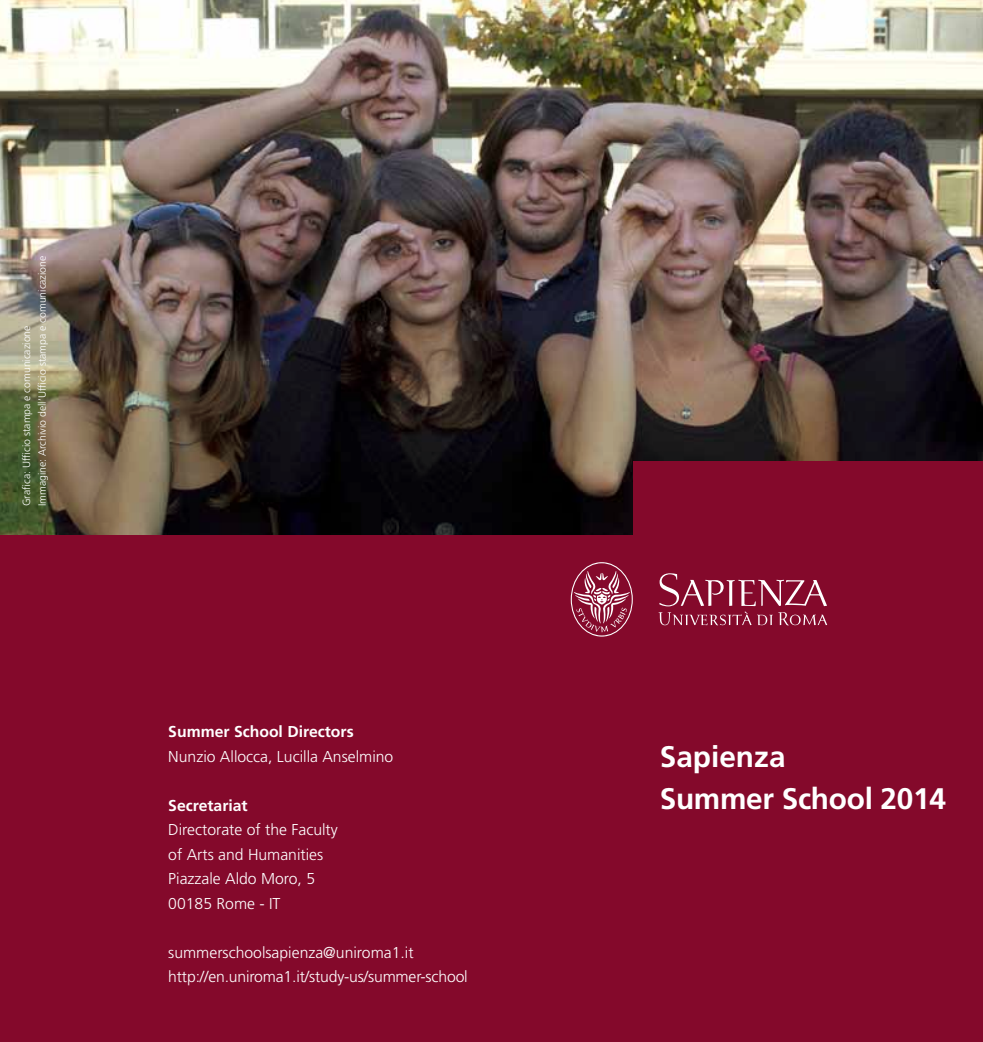
<style>
.page{position:relative;width:983px;height:1042px;background:#fff}
.page>*{position:absolute;margin:0;border:0;box-sizing:border-box;transform-origin:0 0}
.t1{font:700 29.75px/42px "Frutiger LT Std";letter-spacing:-.01em;color:#fff}
.t2{font:300 15.75px/24.5px "Frutiger LT Std";color:#fff}
.t3{font:700 15.75px "Frutiger LT Std";color:#fff}
.t4{font:300 10.5px/15.8px "Frutiger LT Std";color:#fff}
</style>
<div class="page">
<img style="left:0;top:0;width:982px;height:536px">
<div style="left:0;top:536px;width:982px;height:506px;background:#84092b"></div>
<div style="left:633px;top:461px;width:349px;height:581px;background:#84092b"></div>
<svg style="left:570px;top:562px;width:62px;height:74px"></svg>
<svg style="left:658px;top:573px;width:169px;height:52px"></svg>
<p class="t4" style="left:19px;top:506px;width:252px;rotate:-90deg">Grafica: Ufficio stampa e comunicazione<br>Immagine: Archivio dell’Ufficio stampa e comunicazione</p>
<p class="t3" style="left:168px;top:722px;width:187px">Summer School Directors</p>
<p class="t2" style="left:168px;top:744px;width:226px">Nunzio Allocca, Lucilla Anselmino</p>
<p class="t3" style="left:168px;top:796px;width:81px">Secretariat</p>
<p class="t2" style="left:168px;top:818px;width:171px">Directorate of the Faculty of Arts and Humanities<br>Piazzale Aldo Moro, 5<br>00185 Rome - IT</p>
<p class="t2" style="left:168px;top:940px;width:301px">summerschoolsapienza@uniroma1.it http://en.uniroma1.it/study-us/summer-school</p>
<h1 class="t1" style="left:659px;top:735px;width:287px">Sapienza<br>Summer School 2014</h1>
</div>
